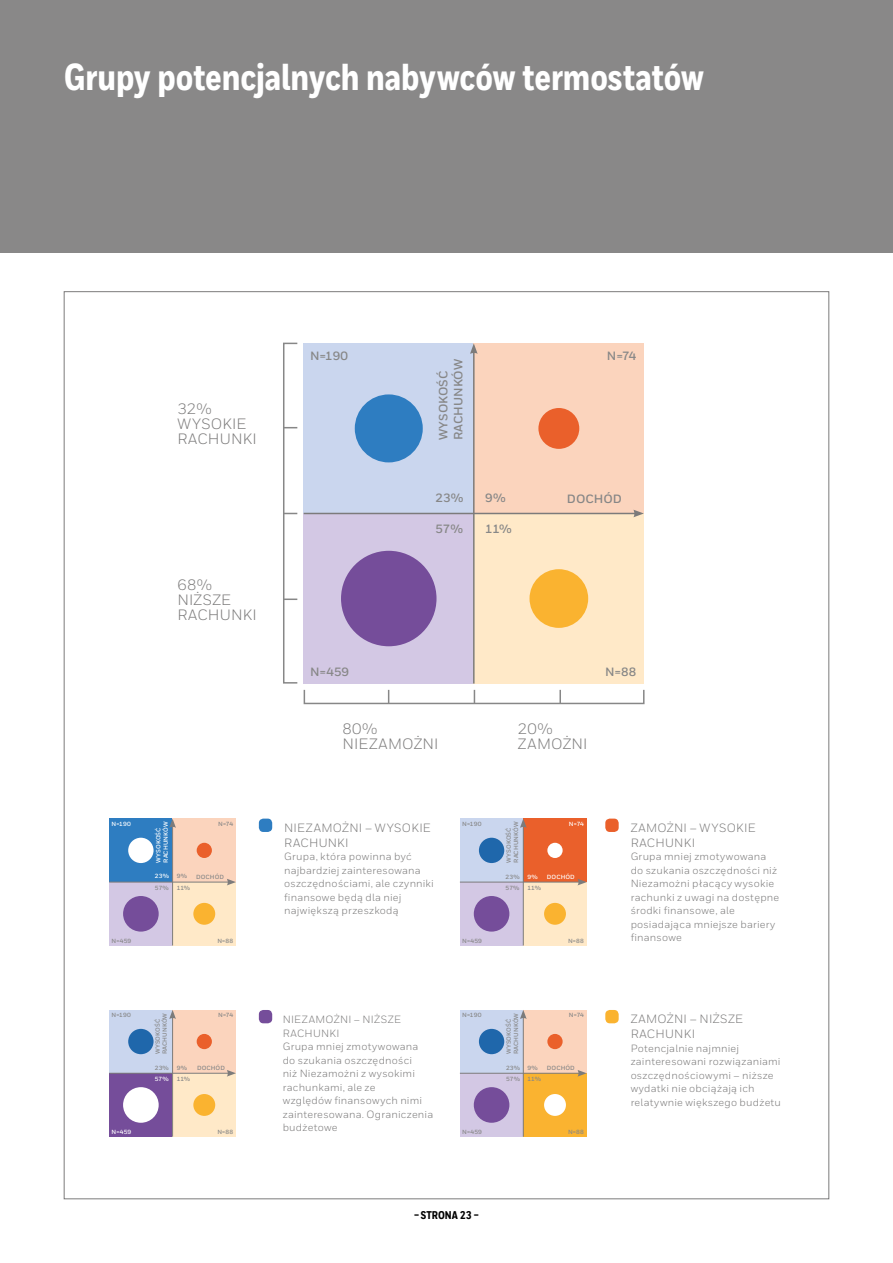
<style>
.page{position:relative;width:893px;height:1263px;background:#fff}
.page>*{position:absolute;margin:0;border:0;box-sizing:border-box;transform-origin:0 0}
.t1{font:800 37.5px "Honeywell Cond";letter-spacing:-.005em;color:#fff}
.t2{font:15px/15px "Honeywell Sans";letter-spacing:.01em;color:#7c7b7b}
.t3{font:12px/15px "Honeywell Sans";letter-spacing:.02em;color:#7c7b7b}
.t4{font:700 12px/15px "Honeywell Sans";color:#878787}
.t5{font:800 11.25px "Honeywell Cond";color:#000}
.t6{font:10.5px/13.5px "Honeywell Sans";letter-spacing:.02em;color:#7c7b7b}
.t7{font:700 6px/7.2px "Honeywell Sans";letter-spacing:.01em;color:#878787}
.t8{font:700 6px/7.2px "Honeywell Sans";letter-spacing:.01em;color:#fff}
</style>
<div class="page">
<div style="left:0;top:0;width:893px;height:253px;background:#898888"></div>
<div style="left:259px;top:819px;width:13px;height:13px;background:#2e7dc1;border-radius:4px"></div>
<div style="left:605px;top:819px;width:14px;height:13px;background:#ea602b;border-radius:4px"></div>
<div style="left:259px;top:1010px;width:13px;height:13px;background:#754d9a;border-radius:4px"></div>
<div style="left:304px;top:343px;width:170px;height:170px;background:#cad6ee"></div>
<div style="left:474px;top:343px;width:170px;height:170px;background:#fbd4bd"></div>
<div style="left:304px;top:513px;width:170px;height:171px;background:#d3c8e4"></div>
<div style="left:474px;top:513px;width:170px;height:171px;background:#ffe9c8"></div>
<hr style="left:304px;top:513px;width:332px;height:1px;background:#7c7b7b">
<svg style="left:633px;top:510px;width:11px;height:7px"></svg>
<hr style="left:473px;top:352px;width:2px;height:332px;background:#7c7b7b">
<svg style="left:470px;top:343px;width:8px;height:11px"></svg>
<div style="left:341px;top:551px;width:95px;height:95px;background:#754d9a;border-radius:50%"></div>
<div style="left:355px;top:394px;width:68px;height:68px;background:#2e7dc1;border-radius:50%"></div>
<div style="left:538px;top:408px;width:41px;height:41px;background:#ea602b;border-radius:50%"></div>
<div style="left:529px;top:569px;width:59px;height:59px;background:#fab330;border-radius:50%"></div>
<div style="left:283px;top:343px;width:15px;height:341px;border:2px solid #878787"></div>
<svg style="left:284px;top:513px;width:13px;height:1px"></svg>
<svg style="left:284px;top:427px;width:13px;height:1px"></svg>
<svg style="left:284px;top:598px;width:13px;height:2px"></svg>
<div style="left:304px;top:689px;width:340px;height:15px;border:2px solid #878787"></div>
<svg style="left:474px;top:690px;width:1px;height:13px"></svg>
<svg style="left:388px;top:690px;width:1px;height:13px"></svg>
<svg style="left:559px;top:690px;width:2px;height:13px"></svg>
<div style="left:109px;top:819px;width:64px;height:63px;background:#2e7dc1"></div>
<div style="left:173px;top:819px;width:63px;height:63px;background:#fbd4bd"></div>
<div style="left:109px;top:882px;width:64px;height:63px;background:#d3c8e4"></div>
<div style="left:173px;top:882px;width:63px;height:63px;background:#ffe9c8"></div>
<hr style="left:109px;top:882px;width:120px;height:1px;background:#7c7b7b">
<svg style="left:227px;top:879px;width:9px;height:6px"></svg>
<hr style="left:172px;top:825px;width:1px;height:120px;background:#7c7b7b">
<svg style="left:169px;top:819px;width:7px;height:9px"></svg>
<div style="left:123px;top:896px;width:36px;height:35px;background:#754d9a;border-radius:50%"></div>
<div style="left:128px;top:838px;width:26px;height:25px;background:#fff;border-radius:50%"></div>
<div style="left:197px;top:843px;width:15px;height:15px;background:#ea602b;border-radius:50%"></div>
<div style="left:193px;top:903px;width:22px;height:22px;background:#fab330;border-radius:50%"></div>
<div style="left:460px;top:819px;width:63px;height:63px;background:#cad6ee"></div>
<div style="left:523px;top:819px;width:64px;height:63px;background:#ea602b"></div>
<div style="left:460px;top:882px;width:63px;height:63px;background:#d3c8e4"></div>
<div style="left:523px;top:882px;width:64px;height:63px;background:#ffe9c8"></div>
<hr style="left:460px;top:882px;width:120px;height:1px;background:#7c7b7b">
<svg style="left:577px;top:879px;width:10px;height:6px"></svg>
<hr style="left:523px;top:825px;width:1px;height:120px;background:#7c7b7b">
<svg style="left:520px;top:819px;width:7px;height:9px"></svg>
<div style="left:474px;top:896px;width:35px;height:35px;background:#754d9a;border-radius:50%"></div>
<div style="left:547px;top:843px;width:16px;height:15px;background:#fff;border-radius:50%"></div>
<div style="left:544px;top:903px;width:22px;height:22px;background:#fab330;border-radius:50%"></div>
<div style="left:479px;top:838px;width:25px;height:25px;background:#1f67ab;border-radius:50%"></div>
<div style="left:109px;top:1010px;width:64px;height:63px;background:#cad6ee"></div>
<div style="left:173px;top:1010px;width:63px;height:63px;background:#fbd4bd"></div>
<div style="left:109px;top:1073px;width:64px;height:64px;background:#754d9a"></div>
<div style="left:173px;top:1073px;width:63px;height:64px;background:#ffe9c8"></div>
<hr style="left:109px;top:1073px;width:120px;height:1px;background:#7c7b7b">
<svg style="left:227px;top:1070px;width:9px;height:6px"></svg>
<hr style="left:172px;top:1017px;width:1px;height:120px;background:#7c7b7b">
<svg style="left:169px;top:1010px;width:7px;height:9px"></svg>
<div style="left:123px;top:1087px;width:36px;height:36px;background:#fff;border-radius:50%"></div>
<div style="left:128px;top:1029px;width:26px;height:25px;background:#1f67ab;border-radius:50%"></div>
<div style="left:197px;top:1034px;width:15px;height:15px;background:#ea602b;border-radius:50%"></div>
<div style="left:193px;top:1094px;width:22px;height:22px;background:#fab330;border-radius:50%"></div>
<div style="left:460px;top:1010px;width:63px;height:63px;background:#cad6ee"></div>
<div style="left:523px;top:1010px;width:64px;height:63px;background:#fbd4bd"></div>
<div style="left:460px;top:1073px;width:63px;height:64px;background:#d3c8e4"></div>
<div style="left:523px;top:1073px;width:64px;height:64px;background:#fab330"></div>
<hr style="left:460px;top:1073px;width:120px;height:1px;background:#7c7b7b">
<svg style="left:577px;top:1070px;width:10px;height:6px"></svg>
<hr style="left:523px;top:1017px;width:1px;height:120px;background:#7c7b7b">
<svg style="left:520px;top:1010px;width:7px;height:9px"></svg>
<div style="left:474px;top:1087px;width:35px;height:36px;background:#754d9a;border-radius:50%"></div>
<div style="left:479px;top:1029px;width:25px;height:25px;background:#1f67ab;border-radius:50%"></div>
<div style="left:547px;top:1034px;width:16px;height:15px;background:#ea602b;border-radius:50%"></div>
<div style="left:544px;top:1094px;width:22px;height:22px;background:#fff;border-radius:50%"></div>
<div style="left:605px;top:1010px;width:14px;height:13px;background:#fab330;border-radius:4px"></div>
<h1 class="t1" style="left:64px;top:54px;width:642px">Grupy potencjalnych nabywców termostatów</h1>
<h2 class="t2" style="left:177px;top:401px;width:81px">32%<br>WYSOKIE<br>RACHUNKI</h2>
<h2 class="t2" style="left:177px;top:577px;width:81px">68%<br>NIŻSZE<br>RACHUNKI</h2>
<p class="t4" style="left:310px;top:348px;width:40px">N=190</p>
<p class="t4" style="left:436px;top:440px;width:83px;rotate:-90deg">WYSOKOŚĆ<br>RACHUNKÓW</p>
<p class="t4" style="left:435px;top:490px;width:29px">23%</p>
<p class="t4" style="left:435px;top:522px;width:29px">57%</p>
<p class="t4" style="left:485px;top:490px;width:22px">9%</p>
<p class="t4" style="left:485px;top:522px;width:28px">11%</p>
<p class="t4" style="left:607px;top:348px;width:31px">N=74</p>
<p class="t4" style="left:567px;top:492px;width:57px">DOCHÓD</p>
<p class="t4" style="left:310px;top:665px;width:40px">N=459</p>
<h2 class="t2" style="left:342px;top:721px;width:98px">80%<br>NIEZAMOŻNI</h2>
<h2 class="t2" style="left:518px;top:721px;width:71px">20%<br>ZAMOŻNI</h2>
<p class="t4" style="left:605px;top:665px;width:33px">N=88</p>
<p class="t8" style="left:112px;top:820px;width:21px">N=190</p>
<p class="t7" style="left:112px;top:937px;width:21px">N=459</p>
<p class="t8" style="left:155px;top:863px;width:43px;rotate:-90deg">WYSOKOŚĆ<br>RACHUNKÓW</p>
<p class="t7" style="left:218px;top:820px;width:16px">N=74</p>
<p class="t8" style="left:155px;top:872px;width:16px">23%</p>
<p class="t7" style="left:177px;top:872px;width:12px">9%</p>
<p class="t7" style="left:196px;top:873px;width:29px">DOCHÓD</p>
<p class="t7" style="left:155px;top:884px;width:15px">57%</p>
<p class="t7" style="left:177px;top:884px;width:15px">11%</p>
<p class="t7" style="left:217px;top:937px;width:17px">N=88</p>
<p class="t3" style="left:284px;top:820px;width:148px">NIEZAMOŻNI – WYSOKIE<br>RACHUNKI</p>
<p class="t6" style="left:284px;top:850px;width:151px">Grupa, która powinna być najbardziej zainteresowana oszczędnościami, ale czynniki finansowe będą dla niej największą przeszkodą</p>
<p class="t7" style="left:462px;top:820px;width:21px">N=190</p>
<p class="t7" style="left:462px;top:937px;width:21px">N=459</p>
<p class="t7" style="left:505px;top:863px;width:43px;rotate:-90deg">WYSOKOŚĆ<br>RACHUNKÓW</p>
<p class="t8" style="left:569px;top:820px;width:16px">N=74</p>
<p class="t7" style="left:506px;top:873px;width:16px">23%</p>
<p class="t8" style="left:528px;top:873px;width:12px">9%</p>
<p class="t8" style="left:547px;top:873px;width:29px">DOCHÓD</p>
<p class="t7" style="left:506px;top:884px;width:15px">57%</p>
<p class="t7" style="left:528px;top:884px;width:15px">11%</p>
<p class="t7" style="left:568px;top:937px;width:17px">N=88</p>
<p class="t3" style="left:631px;top:820px;width:126px">ZAMOŻNI – WYSOKIE<br>RACHUNKI</p>
<p class="t6" style="left:631px;top:850px;width:150px">Grupa mniej zmotywowana do szukania oszczędności niż<br>Niezamożni płacący wysokie rachunki z uwagi na dostępne środki finansowe, ale posiadająca mniejsze bariery finansowe</p>
<p class="t7" style="left:112px;top:1011px;width:21px">N=190</p>
<p class="t8" style="left:112px;top:1128px;width:21px">N=459</p>
<p class="t7" style="left:154px;top:1054px;width:43px;rotate:-90deg">WYSOKOŚĆ<br>RACHUNKÓW</p>
<p class="t7" style="left:218px;top:1011px;width:16px">N=74</p>
<p class="t7" style="left:155px;top:1064px;width:16px">23%</p>
<p class="t7" style="left:177px;top:1064px;width:12px">9%</p>
<p class="t7" style="left:197px;top:1064px;width:29px">DOCHÓD</p>
<p class="t8" style="left:155px;top:1076px;width:15px">57%</p>
<p class="t7" style="left:177px;top:1076px;width:15px">11%</p>
<p class="t7" style="left:217px;top:1128px;width:17px">N=88</p>
<p class="t6" style="left:283px;top:1013px;width:152px">NIEZAMOŻNI – NIŻSZE<br>RACHUNKI<br>Grupa mniej zmotywowana do szukania oszczędności<br>niż Niezamożni z wysokimi rachunkami, ale ze<br>względów finansowych nimi zainteresowana. Ograniczenia budżetowe</p>
<p class="t7" style="left:462px;top:1011px;width:21px">N=190</p>
<p class="t7" style="left:462px;top:1128px;width:21px">N=459</p>
<p class="t7" style="left:505px;top:1054px;width:43px;rotate:-90deg">WYSOKOŚĆ<br>RACHUNKÓW</p>
<p class="t7" style="left:569px;top:1011px;width:16px">N=74</p>
<p class="t7" style="left:506px;top:1064px;width:16px">23%</p>
<p class="t7" style="left:528px;top:1064px;width:12px">9%</p>
<p class="t7" style="left:547px;top:1064px;width:29px">DOCHÓD</p>
<p class="t7" style="left:506px;top:1076px;width:15px">57%</p>
<p class="t7" style="left:528px;top:1076px;width:15px">11%</p>
<p class="t7" style="left:568px;top:1128px;width:17px">N=88</p>
<p class="t3" style="left:631px;top:1012px;width:114px">ZAMOŻNI – NIŻSZE<br>RACHUNKI</p>
<p class="t6" style="left:631px;top:1041px;width:152px">Potencjalnie najmniej zainteresowani rozwiązaniami oszczędnościowymi – niższe wydatki nie obciążają ich relatywnie większego budżetu</p>
<p class="t5" style="left:414px;top:1208px;width:66px">– STRONA 23 –</p>
</div>
